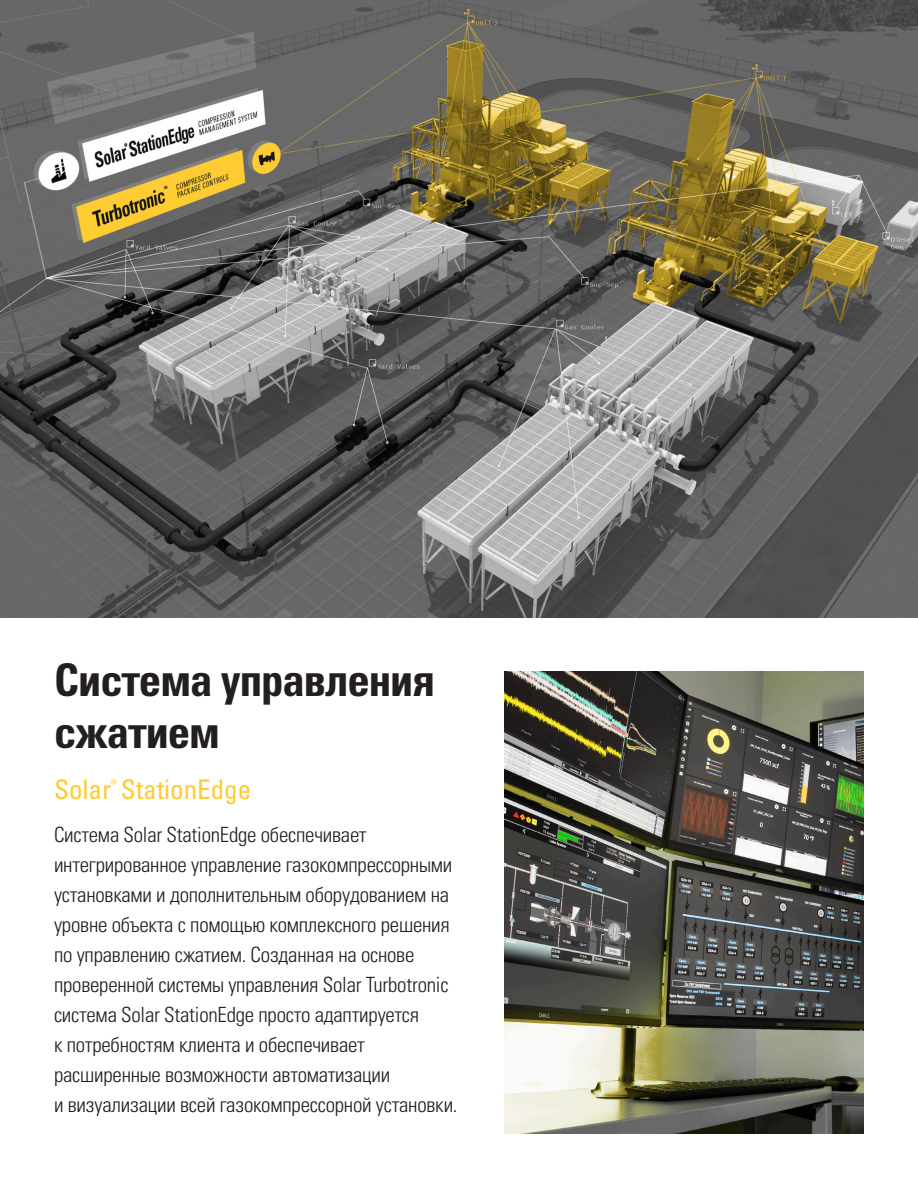
<style>
.page{position:relative;width:918px;height:1188px;background:#fff}
.page>*{position:absolute;margin:0;border:0;box-sizing:border-box;transform-origin:0 0}
.t1{font:45px/52.5px "Univers LTCYR 67 Bold Cond";letter-spacing:-.025em;color:#231f20}
.t2{font:condensed 27px "Univers LTCYR 57";color:#fc3}
.t3{font:21px/30px "Univers LTCYR 47 Light Cond";letter-spacing:-.01em;color:#231f20}
</style>
<div class="page">
<img style="left:0;top:0;width:918px;height:617px">
<img style="left:504px;top:671px;width:360px;height:463px">
<h1 class="t1" style="left:54px;top:653px;width:383px">Система управления сжатием</h1>
<p class="t2" style="left:54px;top:772px;width:199px">Solar<sup>®</sup> StationEdge</p>
<p class="t3" style="left:54px;top:819px;width:405px">Система Solar StationEdge обеспечивает интегрированное управление газокомпрессорными установками и дополнительным оборудованием на уровне объекта с помощью комплексного решения по управлению сжатием. Созданная на основе проверенной системы управления Solar Turbotronic система Solar StationEdge просто адаптируется<br>к потребностям клиента и обеспечивает расширенные возможности автоматизации<br>и визуализации всей газокомпрессорной установки.</p>
</div>
